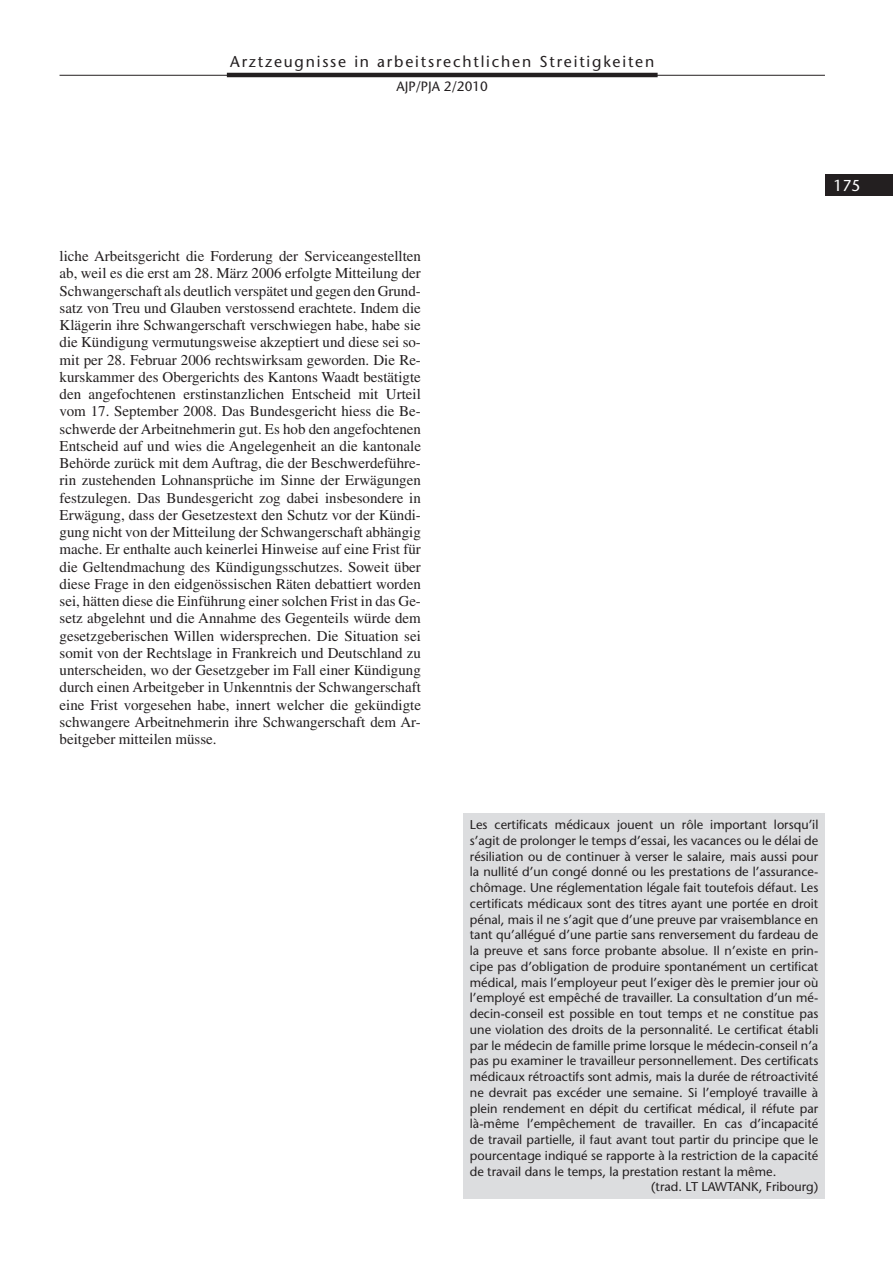
<style>
.page{position:relative;width:893px;height:1263px;background:#fff}
.page>*{position:absolute;margin:0;border:0;box-sizing:border-box;transform-origin:0 0}
.t1{font:500 15.75px "Stone Sans Std";letter-spacing:.115em;color:#231f20}
.t2{font:500 15.75px "Stone Sans Std";color:#fff}
._31_Grundtext_mit_Ei{font:15px/17.2px "Times LT Std";color:#231f20;text-align:justify}
.t3{font:500 13.5px "Stone Sans Std";color:#231f20}
._170_Abstract_franz{font:500 12.75px/15.8px "Stone Sans Std";color:#231f20;text-align:justify}
</style>
<div class="page">
<hr style="left:227px;top:73px;width:431px;height:4px;background:#231f20">
<hr style="left:60px;top:75px;width:765px;height:1px;background:#231f20">
<div style="left:825px;top:174px;width:68px;height:22px;background:#231f20"></div>
<div style="left:463px;top:813px;width:362px;height:386px;background:#dcdddf"></div>
<p class="t1" style="left:230px;top:52px;width:426px">Arztzeugnisse in arbeitsrechtlichen Streitigkeiten</p>
<p class="t3" style="left:396px;top:79px;width:93px">AJP/PJA 2/2010</p>
<p class="_31_Grundtext_mit_Ei" style="left:60px;top:247px;width:363px">liche Arbeitsgericht die Forderung der Serviceangestellten ab, weil es die erst am 28. März 2006 erfolgte Mitteilung der Schwangerschaft als deutlich verspätet und gegen den Grund&shy;satz von Treu und Glauben verstossend erachtete. Indem die Klägerin ihre Schwangerschaft verschwiegen habe, habe sie die Kündigung vermutungsweise akzeptiert und diese sei so&shy;mit per 28. Februar 2006 rechtswirksam geworden. Die Re&shy;kurskammer des Obergerichts des Kantons Waadt bestätigte den angefochtenen erstinstanzlichen Entscheid mit Urteil vom 17. September 2008. Das Bundesgericht hiess die Be&shy;schwerde der Arbeitnehmerin gut. Es hob den angefochtenen Entscheid auf und wies die Angelegenheit an die kantonale Behörde zurück mit dem Auftrag, die der Beschwerdeführe&shy;rin zustehenden Lohnansprüche im Sinne der Erwägungen festzulegen. Das Bundesgericht zog dabei insbesondere in Erwägung, dass der Gesetzestext den Schutz vor der Kündi&shy;gung nicht von der Mitteilung der Schwangerschaft abhängig mache. Er enthalte auch keinerlei Hinweise auf eine Frist für die Geltendmachung des Kündigungsschutzes. Soweit über diese Frage in den eidgenössischen Räten debattiert worden sei, hätten diese die Einführung einer solchen Frist in das Ge&shy;setz abgelehnt und die Annahme des Gegenteils würde dem gesetzgeberischen Willen widersprechen. Die Situation sei somit von der Rechtslage in Frankreich und Deutschland zu unterscheiden, wo der Gesetzgeber im Fall einer Kündigung durch einen Arbeitgeber in Unkenntnis der Schwangerschaft eine Frist vorgesehen habe, innert welcher die gekündigte schwangere Arbeitnehmerin ihre Schwangerschaft dem Ar&shy;beitgeber mitteilen müsse.</p>
<p class="t2" style="left:833px;top:176px;width:29px">175</p>
<p class="_170_Abstract_franz" style="left:470px;top:817px;width:350px">Les certificats médicaux jouent un rôle important lorsqu’il s’agit de prolonger le temps d’essai, les vacances ou le délai de résiliation ou de continuer à verser le salaire, mais aussi pour la nullité d’un congé donné ou les prestations de l’assurance&shy;chômage. Une réglementation légale fait toutefois défaut. Les certificats médicaux sont des titres ayant une portée en droit pénal, mais il ne s’agit que d’une preuve par vraisemblance en tant qu’allégué d’une partie sans renversement du fardeau de la preuve et sans force probante absolue. Il n’existe en prin&shy;cipe pas d’obligation de produire spontanément un certificat médical, mais l’employeur peut l’exiger dès le premier jour où l’employé est empêché de travailler. La consultation d’un mé&shy;decin-conseil est possible en tout temps et ne constitue pas une violation des droits de la personnalité. Le certificat établi par le médecin de famille prime lorsque le médecin-conseil n’a pas pu examiner le travailleur personnellement. Des certificats médicaux rétroactifs sont admis, mais la durée de rétroactivité ne devrait pas excéder une semaine. Si l’employé travaille à plein rendement en dépit du certificat médical, il réfute par là-même l’empêchement de travailler. En cas d’incapacité de travail partielle, il faut avant tout partir du principe que le pourcentage indiqué se rapporte à la restriction de la capacité de travail dans le temps, la prestation restant la même.</p>
<p class="_170_Abstract_franz" style="left:651px;top:1179px;width:169px">(trad. LT LAWTANK, Fribourg)</p>
</div>
